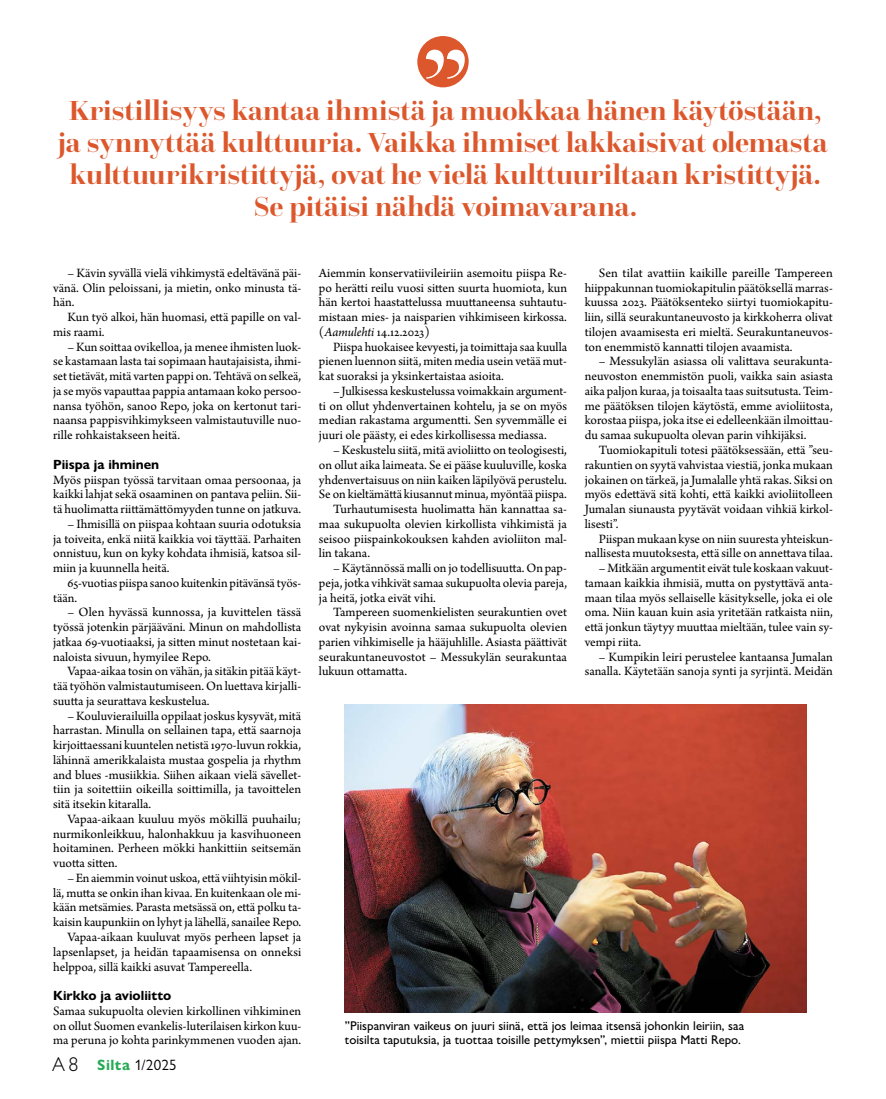
<style>
.page{position:relative;width:886px;height:1099px;background:#fff}
.page>*{position:absolute;margin:0;border:0;box-sizing:border-box;transform-origin:0 0}
.t1{font:700 28.75px/32.2px "Questa Grande";letter-spacing:.01em;color:#dc582c;text-align:center}
.t2{font:15px "Gill Sans Nova";color:#000}
.t3{font:13.38px/14.8px "Arno Pro";color:#000;text-align:justify}
.t4{font:700 13.38px "Gill Sans Nova";color:#000}
.t5{font:500 12.75px/14.8px "Gill Sans Nova";color:#000}
.s1{font-weight:300;font-size:20px}
.s2{font-weight:700;color:#25ab55}
.s3{font-style:italic}
</style>
<div class="page">
<div style="left:417px;top:36px;width:52px;height:51px;background:#dc582c;border-radius:50%"></div>
<svg style="left:426px;top:50px;width:39px;height:29px"></svg>
<img style="left:345px;top:704px;width:461px;height:308px">
<h1 class="t1" style="left:58px;top:94px;width:771px">Kristillisyys kantaa ihmistä ja muokkaa hänen käytöstään, ja synnyttää kulttuuria. Vaikka ihmiset lakkaisivat olemasta kulttuurikristittyjä, ovat he vielä kulttuuriltaan kristittyjä.<br>Se pitäisi nähdä voimavarana.</h1>
<p class="t3" style="left:53px;top:266px;width:250px;text-indent:14px">– Kävin syvällä vielä vihkimystä edeltävänä päi&shy;vänä. Olin peloissani, ja mietin, onko minusta tä&shy;hän.</p>
<p class="t3" style="left:53px;top:310px;width:250px;text-indent:14px">Kun työ alkoi, hän huomasi, että papille on val&shy;mis raami.</p>
<p class="t3" style="left:53px;top:340px;width:250px;text-indent:14px">– Kun soittaa ovikelloa, ja menee ihmisten luok&shy;se kastamaan lasta tai sopimaan hautajaisista, ihmi&shy;set tietävät, mitä varten pappi on. Tehtävä on selkeä, ja se myös vapauttaa pappia antamaan koko persoo&shy;nansa työhön, sanoo Repo, joka on kertonut tari&shy;naansa pappisvihkimykseen valmistautuville nuo&shy;rille rohkaistakseen heitä.</p>
<p class="t4" style="left:53px;top:456px;width:108px">Piispa ja ihminen</p>
<p class="t3" style="left:53px;top:473px;width:250px">Myös piispan työssä tarvitaan omaa persoonaa, ja kaikki lahjat sekä osaaminen on pantava peliin. Sii&shy;tä huolimatta riittämättömyyden tunne on jatkuva.</p>
<p class="t3" style="left:53px;top:517px;width:250px;text-indent:14px">– Ihmisillä on piispaa kohtaan suuria odotuksia ja toiveita, enkä niitä kaikkia voi täyttää. Parhaiten onnistuu, kun on kyky kohdata ihmisiä, katsoa sil&shy;miin ja kuunnella heitä.</p>
<p class="t3" style="left:53px;top:576px;width:250px;text-indent:14px">65-vuotias piispa sanoo kuitenkin pitävänsä työs&shy;tään.</p>
<p class="t3" style="left:53px;top:605px;width:250px;text-indent:14px">– Olen hyvässä kunnossa, ja kuvittelen tässä työssä jotenkin pärjääväni. Minun on mahdollista jatkaa 69-vuotiaaksi, ja sitten minut nostetaan kai&shy;naloista sivuun, hymyilee Repo.</p>
<p class="t3" style="left:53px;top:664px;width:250px;text-indent:14px">Vapaa-aikaa tosin on vähän, ja sitäkin pitää käyt&shy;tää työhön valmistautumiseen. On luettava kirjalli&shy;suutta ja seurattava keskustelua.</p>
<p class="t3" style="left:53px;top:709px;width:250px;text-indent:14px">– Kouluvierailuilla oppilaat joskus kysyvät, mitä harrastan. Minulla on sellainen tapa, että saarnoja kirjoittaessani kuuntelen netistä 1970-luvun rokkia, lähinnä amerikkalaista mustaa gospelia ja rhythm and blues -musiikkia. Siihen aikaan vielä sävellet&shy;tiin ja soitettiin oikeilla soittimilla, ja tavoittelen sitä itsekin kitaralla.</p>
<p class="t3" style="left:53px;top:812px;width:250px;text-indent:14px">Vapaa-aikaan kuuluu myös mökillä puuhailu; nurmikonleikkuu, halonhakkuu ja kasvihuoneen hoitaminen. Perheen mökki hankittiin seitsemän vuotta sitten.</p>
<p class="t3" style="left:67px;top:871px;width:235px">– En aiemmin voinut uskoa, että viihtyisin mökil-</p>
<p class="t3" style="left:53px;top:886px;width:250px">lä, mutta se onkin ihan kivaa. En kuitenkaan ole mi-</p>
<p class="t3" style="left:53px;top:900px;width:250px">kään metsämies. Parasta metsässä on, että polku ta-</p>
<p class="t3" style="left:53px;top:915px;width:250px">kaisin kaupunkiin on lyhyt ja lähellä, sanailee Repo.</p>
<p class="t3" style="left:67px;top:930px;width:235px">Vapaa-aikaan kuuluvat myös perheen lapset ja</p>
<p class="t3" style="left:53px;top:945px;width:250px">lapsenlapset, ja heidän tapaamisensa on onneksi</p>
<p class="t3" style="left:53px;top:959px;width:200px">helppoa, sillä kaikki asuvat Tampereella.</p>
<p class="t4" style="left:53px;top:987px;width:120px">Kirkko ja avioliitto</p>
<p class="t3" style="left:53px;top:1004px;width:250px">Samaa sukupuolta olevien kirkollinen vihkiminen on ollut Suomen evankelis-luterilaisen kirkon kuu&shy;ma peruna jo kohta parinkymmenen vuoden ajan.</p>
<p class="t2" style="left:52px;top:1056px;width:125px"><span class="s1">A 8</span> <span class="s2">Silta</span> 1/2025</p>
<p class="t3" style="left:319px;top:266px;width:250px">Aiemmin konservatiivileiriin asemoitu piispa Re&shy;po herätti reilu vuosi sitten suurta huomiota, kun hän kertoi haastattelussa muuttaneensa suhtautu&shy;mistaan mies- ja naisparien vihkimiseen kirkossa. (<span class="s3">Aamulehti</span> 14.12.2023)</p>
<p class="t3" style="left:319px;top:340px;width:250px;text-indent:14px">Piispa huokaisee kevyesti, ja toimittaja saa kuulla pienen luennon siitä, miten media usein vetää mut&shy;kat suoraksi ja yksinkertaistaa asioita.</p>
<p class="t3" style="left:319px;top:384px;width:250px;text-indent:14px">– Julkisessa keskustelussa voimakkain argument&shy;ti on ollut yhdenvertainen kohtelu, ja se on myös median rakastama argumentti. Sen syvemmälle ei juuri ole päästy, ei edes kirkollisessa mediassa.</p>
<p class="t3" style="left:333px;top:443px;width:235px">– Keskustelu siitä, mitä avioliitto on teologisesti,</p>
<p class="t3" style="left:319px;top:458px;width:250px">on ollut aika laimeata. Se ei pääse kuuluville, koska</p>
<p class="t3" style="left:319px;top:473px;width:250px">yhdenvertaisuus on niin kaiken läpilyövä perustelu.</p>
<p class="t3" style="left:319px;top:487px;width:249px">Se on kieltämättä kiusannut minua, myöntää piispa.</p>
<p class="t3" style="left:333px;top:502px;width:235px">Turhautumisesta huolimatta hän kannattaa sa-</p>
<p class="t3" style="left:319px;top:517px;width:249px">maa sukupuolta olevien kirkollista vihkimistä ja</p>
<p class="t3" style="left:319px;top:532px;width:250px">seisoo piispainkokouksen kahden avioliiton mal-</p>
<p class="t3" style="left:319px;top:546px;width:53px">lin takana.</p>
<p class="t3" style="left:319px;top:561px;width:250px;text-indent:14px">– Käytännössä malli on jo todellisuutta. On pap&shy;peja, jotka vihkivät samaa sukupuolta olevia pareja, ja heitä, jotka eivät vihi.</p>
<p class="t3" style="left:319px;top:605px;width:250px;text-indent:14px">Tampereen suomenkielisten seurakuntien ovet ovat nykyisin avoinna samaa sukupuolta olevien parien vihkimiselle ja hääjuhlille. Asiasta päättivät seurakuntaneuvostot – Messukylän seurakuntaa lukuun ottamatta.</p>
<p class="t3" style="left:585px;top:266px;width:250px;text-indent:14px">Sen tilat avattiin kaikille pareille Tampereen hiippakunnan tuomiokapitulin päätöksellä marras&shy;kuussa 2023. Päätöksenteko siirtyi tuomiokapitu&shy;liin, sillä seurakuntaneuvosto ja kirkkoherra olivat tilojen avaamisesta eri mieltä. Seurakuntaneuvos&shy;ton enemmistö kannatti tilojen avaamista.</p>
<p class="t3" style="left:585px;top:355px;width:250px;text-indent:14px">– Messukylän asiassa oli valittava seurakunta&shy;neuvoston enemmistön puoli, vaikka sain asiasta aika paljon kuraa, ja toisaalta taas suitsutusta. Teim&shy;me päätöksen tilojen käytöstä, emme avioliitosta, korostaa piispa, joka itse ei edelleenkään ilmoittau&shy;du samaa sukupuolta olevan parin vihkijäksi.</p>
<p class="t3" style="left:585px;top:443px;width:250px;text-indent:14px">Tuomiokapituli totesi päätöksessään, että ”seu&shy;rakuntien on syytä vahvistaa viestiä, jonka mukaan jokainen on tärkeä, ja Jumalalle yhtä rakas. Siksi on myös edettävä sitä kohti, että kaikki avioliitolleen Jumalan siunausta pyytävät voidaan vihkiä kirkol&shy;lisesti”.</p>
<p class="t3" style="left:585px;top:532px;width:250px;text-align:right">Piispan mukaan kyse on niin suuresta yhteiskun&shy;nallisesta muutoksesta, että sille on annettava tilaa.</p>
<p class="t3" style="left:585px;top:561px;width:250px;text-indent:14px">– Mitkään argumentit eivät tule koskaan vakuut&shy;tamaan kaikkia ihmisiä, mutta on pystyttävä anta&shy;maan tilaa myös sellaiselle käsitykselle, joka ei ole oma. Niin kauan kuin asia yritetään ratkaista niin, että jonkun täytyy muuttaa mieltään, tulee vain sy&shy;vempi riita.</p>
<p class="t3" style="left:585px;top:650px;width:250px;text-align:right">– Kumpikin leiri perustelee kantaansa Jumalan sanalla. Käytetään sanoja synti ja syrjintä. Meidän</p>
<p class="t5" style="left:345px;top:1017px;width:401px">”Piispanviran vaikeus on juuri siinä, että jos leimaa itsensä johonkin leiriin, saa toisilta taputuksia, ja tuottaa toisille pettymyksen”, miettii piispa Matti Repo.</p>
</div>
